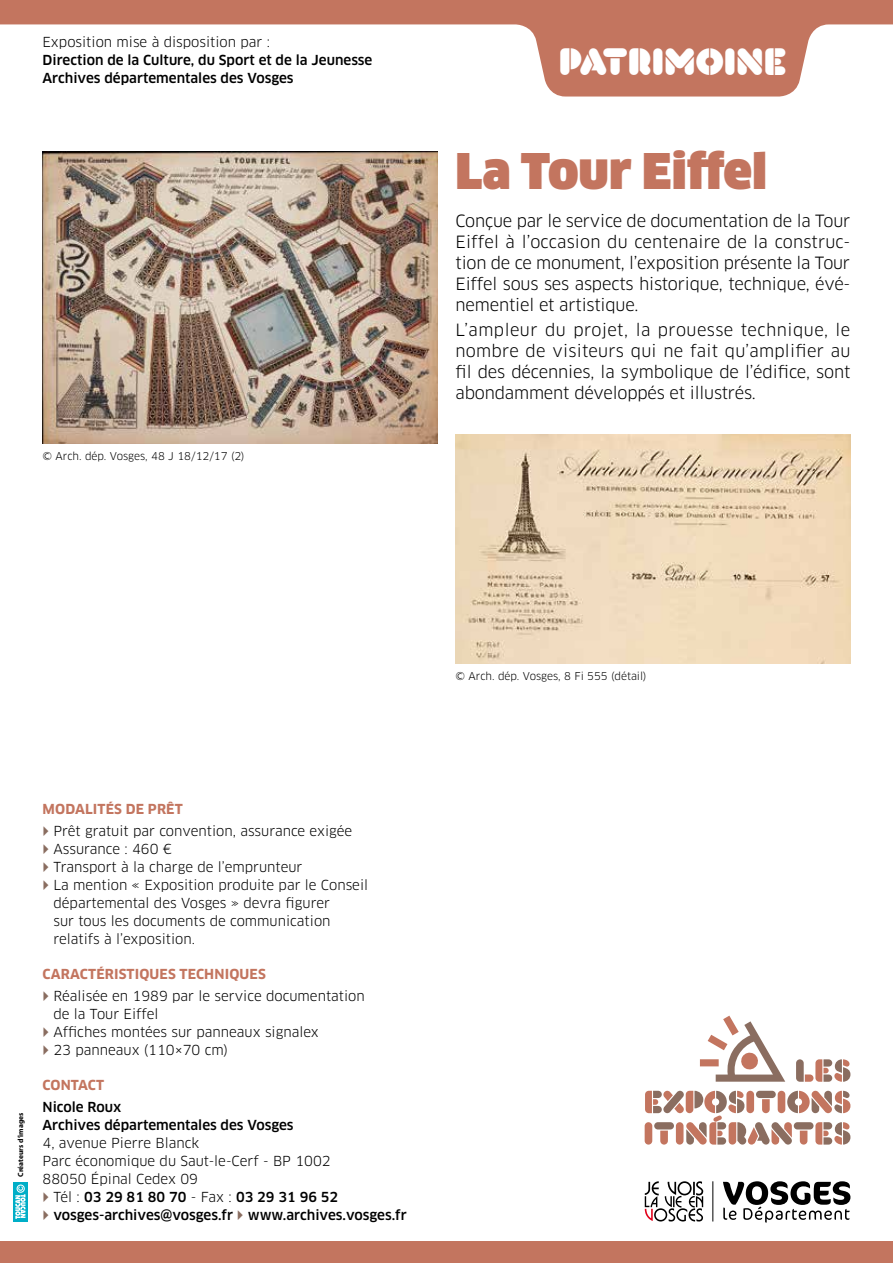
<style>
.page{position:relative;width:893px;height:1263px;background:#fff}
.page>*{position:absolute;margin:0;border:0;box-sizing:border-box;transform-origin:0 0}
.t1{font:900 48px "Clan OT";color:#c3755f}
.t2{font:37.5px "Kada";color:#fff}
.t3{font:16.5px/21px "Clan OT";letter-spacing:-.01em;color:#000;text-align:justify}
.t4{font:13.5px/18px "Clan OT";color:#000}
.t5{font:500 13.5px/18px "Clan OT";color:#000}
.t6{font:700 13.5px "Clan OT";letter-spacing:.01em;color:#c3755f}
.t7{font:10.5px "Clan OT";color:#000}
.t8{font:700 7.5px "Myriad Pro";color:#000}
.s1{font-weight:400}
</style>
<div class="page">
<svg style="left:0;top:0;width:893px;height:97px"></svg>
<hr style="left:712px;top:1181px;width:1px;height:40px;background:#000">
<svg style="left:645px;top:1181px;width:58px;height:40px"></svg>
<svg style="left:723px;top:1181px;width:127px;height:41px"></svg>
<div style="left:0;top:1242px;width:893px;height:21px;background:#c3755f"></div>
<div style="left:700px;top:1059px;width:19px;height:7px;background:#c3755f"></div>
<svg style="left:708px;top:1016px;width:77px;height:66px"></svg>
<svg style="left:796px;top:1059px;width:54px;height:23px"></svg>
<svg style="left:645px;top:1091px;width:205px;height:53px"></svg>
<div style="left:13px;top:1182px;width:15px;height:39px;background:#00aec7"></div>
<svg style="left:15px;top:1184px;width:11px;height:35px"></svg>
<img style="left:43px;top:152px;width:394px;height:291px">
<img style="left:455px;top:434px;width:395px;height:230px">
<p class="t4" style="left:43px;top:33px;width:229px">Exposition mise à disposition par :</p>
<p class="t5" style="left:43px;top:51px;width:331px">Direction de la Culture, du Sport et de la Jeunesse<br>Archives départementales des Vosges</p>
<p class="t7" style="left:43px;top:450px;width:203px">© Arch. dép. Vosges, 48 J 18/12/17 (2)</p>
<h2 class="t2" style="left:559px;top:39px;width:229px">PATRIMOINE</h2>
<h1 class="t1" style="left:455px;top:144px;width:313px">La Tour Eiffel</h1>
<p class="t3" style="left:455px;top:210px;width:396px">Conçue par le service de documentation de la Tour Eiffel à l’occasion du centenaire de la construc&shy;tion de ce monument, l’exposition présente la Tour Eiffel sous ses aspects historique, technique, évé&shy;nementiel et artistique.</p>
<p class="t3" style="left:455px;top:319px;width:396px">L’ampleur du projet, la prouesse technique, le nombre de visiteurs qui ne fait qu’amplifier au fil des décennies, la symbolique de l’édifice, sont abondamment développés et illustrés.</p>
<p class="t8" style="left:16px;top:1177px;width:65px;rotate:-90deg">Créateurs d’images</p>
<p class="t6" style="left:43px;top:801px;width:142px">MODALITÉS DE PRÊT</p>
<p class="t4" style="left:53px;top:822px;width:316px">Prêt gratuit par convention, assurance exigée Assurance : 460 €<br>Transport à la charge de l’emprunteur<br>La mention « Exposition produite par le Conseil départemental des Vosges » devra figurer<br>sur tous les documents de communication relatifs à l’exposition.</p>
<p class="t6" style="left:43px;top:966px;width:225px">CARACTÉRISTIQUES TECHNIQUES</p>
<p class="t4" style="left:53px;top:987px;width:313px">Réalisée en 1989 par le service documentation de la Tour Eiffel<br>Affiches montées sur panneaux signalex<br>23 panneaux (110×70 cm)</p>
<p class="t6" style="left:43px;top:1077px;width:63px">CONTACT</p>
<p class="t5" style="left:43px;top:1098px;width:252px">Nicole Roux<br>Archives départementales des Vosges</p>
<p class="t4" style="left:43px;top:1134px;width:290px">4, avenue Pierre Blanck<br>Parc économique du Saut-le-Cerf - BP 1002<br>88050 Épinal Cedex 09</p>
<p class="t5" style="left:53px;top:1188px;width:355px"><span class="s1">Tél :</span> 03 29 81 80 70 <span class="s1">- Fax :</span> 03 29 31 96 52 vosges-archives@vosges.fr www.archives.vosges.fr</p>
<p class="t7" style="left:455px;top:670px;width:193px">© Arch. dép. Vosges, 8 Fi 555 (détail)</p>
</div>
